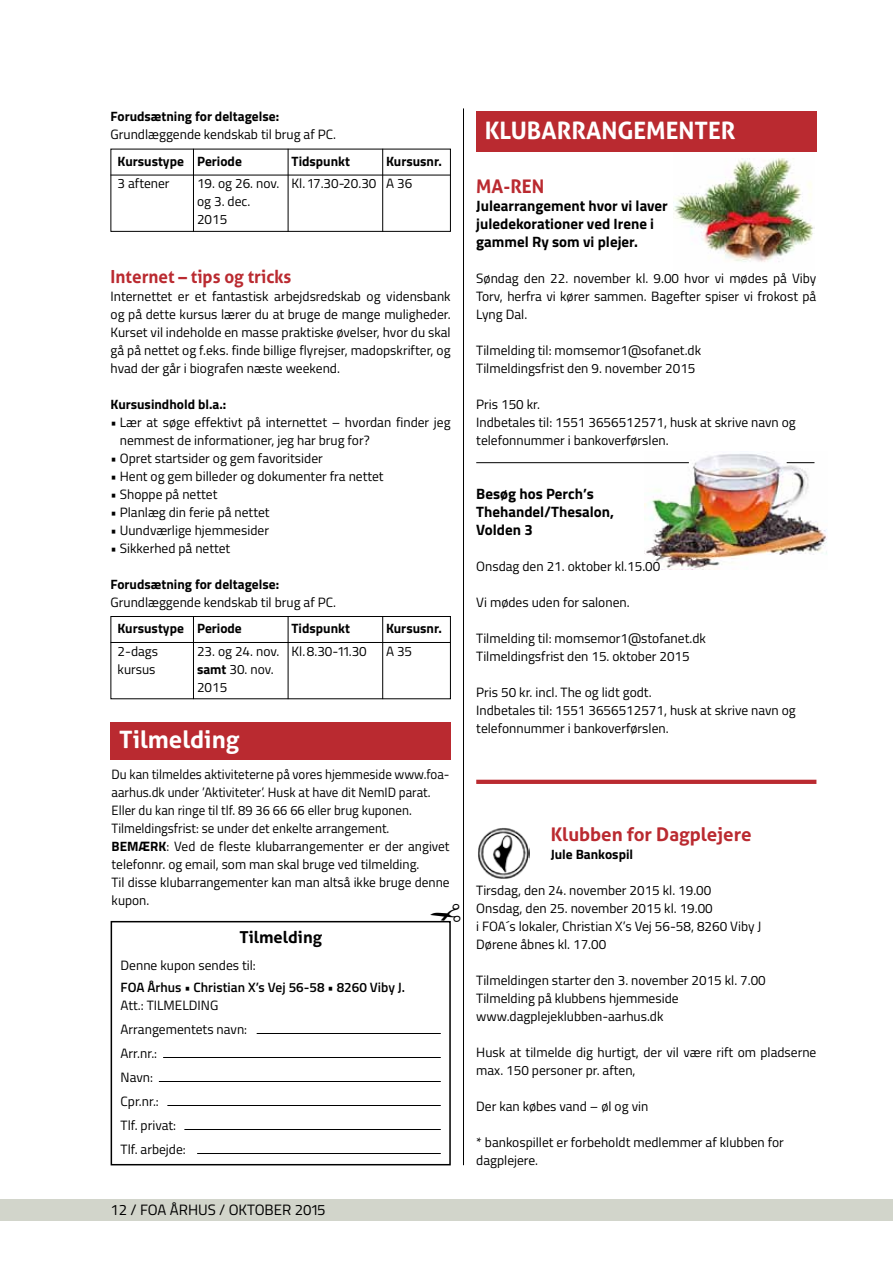
<style>
.page{position:relative;width:893px;height:1263px;background:#fff}
.page>*{position:absolute;margin:0;border:0;box-sizing:border-box;transform-origin:0 0}
.t1{font:700 24px "Aller";color:#fff}
.t2{font:700 18.75px "Aller";color:#ba2a30}
.t3{font:700 18px "Aller";color:#ba2a30;scale:.95 1}
.t4{font:700 16.5px "Aller";color:#000}
.t5{font:700 15px/18px "Titillium";color:#000}
.t6{font:15px "Titillium";color:#000}
.t7{font:13.5px/18px "Titillium";color:#000}
.t8{font:13.5px/18px "Titillium";color:#000;scale:.96 1}
.t9{font:700 13.5px "Titillium";color:#000}
.t10{font:600 13.5px "Titillium";color:#000}
.s1{font-weight:700}
</style>
<div class="page">
<div style="left:0;top:1199px;width:893px;height:21px;background:#d2d5cb"></div>
<img style="left:645px;top:454px;width:182px;height:116px">
<hr style="left:463px;top:108px;width:1px;height:1057px;background:#000">
<div style="left:111px;top:616px;width:340px;height:83px;border:1px solid #000"></div>
<hr style="left:111px;top:642px;width:339px;height:1px;background:#000">
<hr style="left:193px;top:616px;width:1px;height:83px;background:#000">
<hr style="left:288px;top:616px;width:1px;height:83px;background:#000">
<hr style="left:382px;top:616px;width:1px;height:83px;background:#000">
<img style="left:478px;top:828px;width:51px;height:51px">
<img style="left:673px;top:158px;width:141px;height:104px">
<div style="left:476px;top:112px;width:340px;height:40px;background:#ba2a30"></div>
<hr style="left:476px;top:462px;width:213px;height:1px;background:#000">
<svg style="left:787px;top:462px;width:27px;height:1px"></svg>
<hr style="left:476px;top:780px;width:340px;height:4px;background:#ba2a30">
<div style="left:111px;top:722px;width:340px;height:38px;background:#ba2a30"></div>
<hr style="left:257px;top:1033px;width:184px;height:1px;background:#000">
<hr style="left:163px;top:1057px;width:278px;height:1px;background:#000">
<hr style="left:159px;top:1081px;width:282px;height:1px;background:#000">
<hr style="left:167px;top:1105px;width:274px;height:1px;background:#000">
<hr style="left:184px;top:1129px;width:257px;height:1px;background:#000">
<hr style="left:197px;top:1153px;width:244px;height:1px;background:#000">
<div style="left:111px;top:921px;width:340px;height:244px;border:2px solid #000"></div>
<div style="left:111px;top:149px;width:340px;height:83px;border:1px solid #000"></div>
<hr style="left:111px;top:175px;width:339px;height:1px;background:#000">
<hr style="left:193px;top:149px;width:1px;height:83px;background:#000">
<hr style="left:288px;top:149px;width:1px;height:83px;background:#000">
<hr style="left:382px;top:149px;width:1px;height:83px;background:#000">
<svg style="left:430px;top:920px;width:21px;height:1px"></svg>
<p class="t9" style="left:111px;top:106px;width:170px">Forudsætning for deltagelse:</p>
<p class="t7" style="left:111px;top:125px;width:227px">Grundlæggende kendskab til brug af PC.</p>
<p class="t9" style="left:118px;top:151px;width:126px">Kursustype Periode</p>
<p class="t9" style="left:292px;top:151px;width:60px">Tidspunkt</p>
<p class="t9" style="left:386px;top:151px;width:57px">Kursusnr.</p>
<p class="t7" style="left:118px;top:174px;width:54px">3 aftener</p>
<p class="t7" style="left:197px;top:174px;width:217px">19. og 26. nov. Kl. 17.30-20.30 A 36 og 3. dec.<br>2015</p>
<h3 class="t3" style="left:111px;top:266px;width:192px">Internet – tips og tricks</h3>
<p class="t7" style="left:111px;top:287px;width:342px;text-align:justify">Internettet er et fantastisk arbejdsredskab og vidensbank og på dette kursus lærer du at bruge de mange muligheder.<br>Kurset vil indeholde en masse praktiske øvelser, hvor du skal gå på nettet og f.eks. finde billige flyrejser, madopskrifter, og hvad der går i biografen næste weekend.</p>
<p class="t9" style="left:111px;top:394px;width:117px">Kursusindhold bl.a.:</p>
<p class="t7" style="left:120px;top:413px;width:332px;text-indent:-9px">• Lær at søge effektivt på internettet – hvordan finder jeg nemmest de informationer, jeg har brug for?</p>
<p class="t7" style="left:111px;top:449px;width:214px">• Opret startsider og gem favoritsider</p>
<p class="t7" style="left:111px;top:467px;width:275px">• Hent og gem billeder og dokumenter fra nettet</p>
<p class="t7" style="left:111px;top:485px;width:108px">• Shoppe på nettet</p>
<p class="t7" style="left:111px;top:503px;width:161px">• Planlæg din ferie på nettet</p>
<p class="t7" style="left:111px;top:521px;width:160px">• Uundværlige hjemmesider</p>
<p class="t7" style="left:111px;top:539px;width:121px">• Sikkerhed på nettet</p>
<p class="t9" style="left:111px;top:574px;width:170px">Forudsætning for deltagelse:</p>
<p class="t7" style="left:111px;top:593px;width:227px">Grundlæggende kendskab til brug af PC.</p>
<p class="t9" style="left:118px;top:618px;width:126px">Kursustype Periode</p>
<p class="t9" style="left:292px;top:618px;width:60px">Tidspunkt</p>
<p class="t9" style="left:386px;top:618px;width:57px">Kursusnr.</p>
<p class="t7" style="left:118px;top:641px;width:42px">2-dags</p>
<p class="t7" style="left:197px;top:641px;width:171px">23. og 24. nov. Kl. 8.30-11.30</p>
<p class="t7" style="left:386px;top:641px;width:28px">A 35</p>
<p class="t7" style="left:118px;top:659px;width:40px">kursus</p>
<p class="t7" style="left:197px;top:659px;width:78px"><span class="s1">samt</span> 30. nov.<br>2015</p>
<h1 class="t1" style="left:119px;top:724px;width:122px">Tilmelding</h1>
<p class="t8" style="left:112px;top:765px;width:354px">Du kan tilmeldes aktiviteterne på vores hjemmeside www.foa&shy;aarhus.dk under ’Aktiviteter’. Husk at have dit NemID parat.<br>Eller du kan ringe til tlf. 89 36 66 66 eller brug kuponen.<br>Tilmeldingsfrist: se under det enkelte arrangement.<br><span class="s1">BEMÆRK</span>: Ved de fleste klubarrangementer er der angivet telefonnr. og email, som man skal bruge ved tilmelding.<br>Til disse klubarrangementer kan man altså ikke bruge denne kupon.</p>
<p class="t4" style="left:239px;top:927px;width:84px">Tilmelding</p>
<p class="t7" style="left:121px;top:955px;width:137px">Denne kupon sendes til:</p>
<p class="t10" style="left:121px;top:977px;width:286px">FOA Århus • Christian X’s Vej 56-58 • 8260 Viby J.</p>
<p class="t7" style="left:121px;top:992px;width:128px;line-height:24px">Att.: TILMELDING<br>Arrangementets navn:<br>Arr.nr.:<br>Navn:<br>Cpr.nr.:<br>Tlf. privat:<br>Tlf. arbejde:</p>
<p class="t6" style="left:111px;top:1199px;width:217px">12 / FOA ÅRHUS / OKTOBER 2015</p>
<h1 class="t1" style="left:485px;top:116px;width:252px">KLUBARRANGEMENTER</h1>
<h2 class="t2" style="left:476px;top:175px;width:70px">MA-REN</h2>
<p class="t5" style="left:476px;top:196px;width:193px">Julearrangement hvor vi laver juledekorationer ved Irene i gammel Ry som vi plejer.</p>
<p class="t7" style="left:476px;top:269px;width:342px;text-align:justify">Søndag den 22. november kl. 9.00 hvor vi mødes på Viby Torv, herfra vi kører sammen. Bagefter spiser vi frokost på Lyng Dal.</p>
<p class="t7" style="left:476px;top:341px;width:226px">Tilmelding til: momsemor1@sofanet.dk<br>Tilmeldingsfrist den 9. november 2015</p>
<p class="t7" style="left:476px;top:395px;width:321px">Pris 150 kr.<br>Indbetales til: 1551 3656512571, husk at skrive navn og telefonnummer i bankoverførslen.</p>
<p class="t5" style="left:476px;top:484px;width:139px">Besøg hos Perch’s<br>Thehandel/Thesalon,<br>Volden 3</p>
<p class="t7" style="left:476px;top:557px;width:186px">Onsdag den 21. oktober kl.15.00</p>
<p class="t7" style="left:476px;top:593px;width:155px">Vi mødes uden for salonen.</p>
<p class="t7" style="left:476px;top:629px;width:231px">Tilmelding til: momsemor1@stofanet.dk<br>Tilmeldingsfrist den 15. oktober 2015</p>
<p class="t7" style="left:476px;top:683px;width:321px">Pris 50 kr. incl. The og lidt godt.<br>Indbetales til: 1551 3656512571, husk at skrive navn og telefonnummer i bankoverførslen.</p>
<h2 class="t2" style="left:551px;top:823px;width:202px">Klubben for Dagplejere</h2>
<p class="t9" style="left:551px;top:844px;width:84px">Jule Bankospil</p>
<p class="t7" style="left:476px;top:881px;width:287px">Tirsdag, den 24. november 2015 kl. 19.00<br>Onsdag, den 25. november 2015 kl. 19.00<br>i FOA´s lokaler, Christian X’s Vej 56-58, 8260 Viby J Dørene åbnes kl. 17.00</p>
<p class="t7" style="left:476px;top:971px;width:291px">Tilmeldingen starter den 3. november 2015 kl. 7.00<br>Tilmelding på klubbens hjemmeside www.dagplejeklubben-aarhus.dk</p>
<p class="t7" style="left:476px;top:1043px;width:342px">Husk at tilmelde dig hurtigt, der vil være rift om pladserne max. 150 personer pr. aften,</p>
<p class="t7" style="left:476px;top:1097px;width:174px">Der kan købes vand – øl og vin</p>
<p class="t7" style="left:476px;top:1133px;width:309px">* bankospillet er forbeholdt medlemmer af klubben for dagplejere.</p>
</div>
